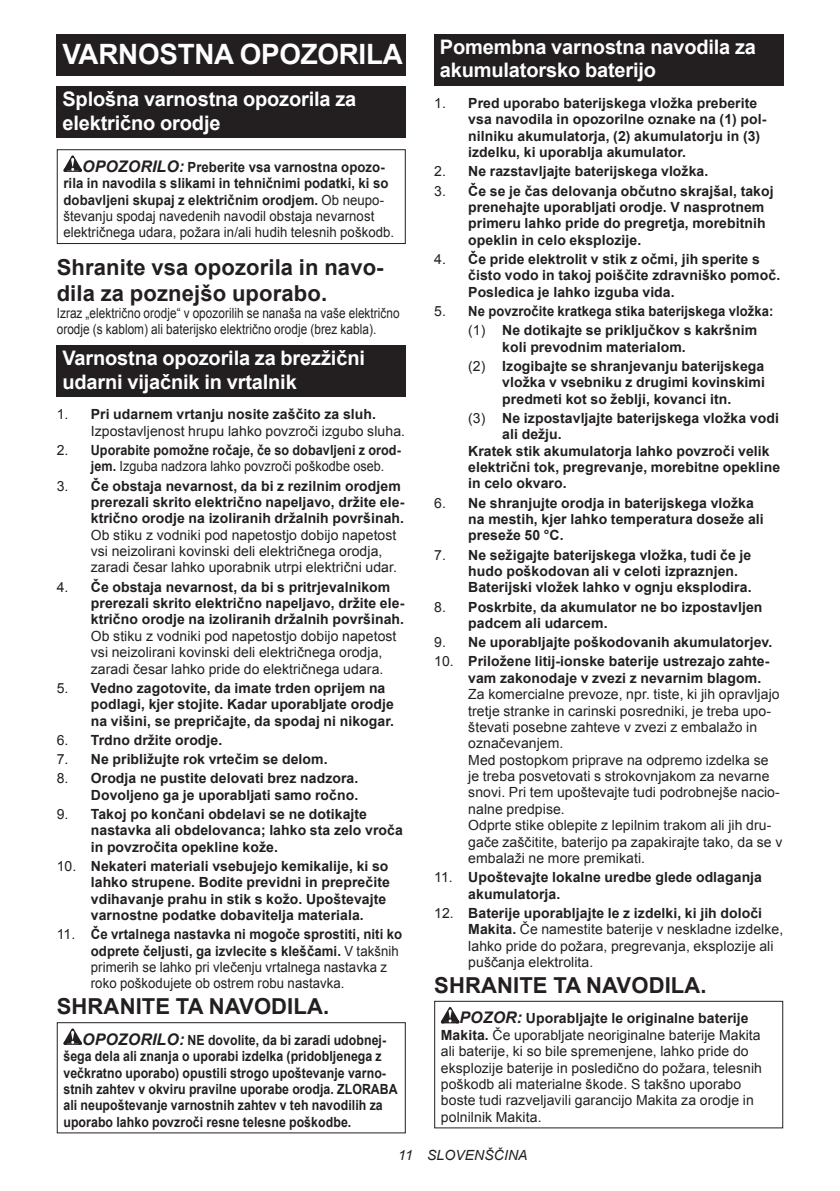
<style>
.page{position:relative;width:840px;height:1191px;background:#fff}
.page>*{position:absolute;margin:0;border:0;box-sizing:border-box;transform-origin:0 0}
.t1{font:700 28px "Arial";letter-spacing:-.01em;color:#fff}
.t2{font:700 22px/25.8px "Arial";letter-spacing:.005em;color:#231f20}
.t3{font:700 20px/23.4px "Arial";letter-spacing:-.01em;color:#fff}
.t4{font:700 14px/16.4px "Arial";letter-spacing:.005em;color:#231f20}
.t5{font:14px/16.4px "Arial";letter-spacing:.005em;color:#231f20}
.t6{font:700 14px/16.4px "Arial";letter-spacing:.005em;color:#231f20;scale:.88 1}
.t7{font:700 14px/16.4px "Arial";letter-spacing:.005em;color:#231f20;scale:.94 1}
.t8{font:14px/16.4px "Arial";letter-spacing:.005em;color:#231f20;scale:.84 1}
.t9{font:700 14px/16.4px "Arial";letter-spacing:.005em;color:#231f20;scale:.9 1}
.t10{font:700 14px/19.2px "Arial";letter-spacing:.005em;color:#231f20;scale:.93 1}
.t11{font:italic 14px "Arial";letter-spacing:.005em;color:#231f20}
.s1{font-style:italic;font-size:16px}
.s2{font-weight:400}
.s3{font-weight:700}
.s4{font-weight:700;font-style:italic;font-size:16px}
</style>
<div class="page">
<div style="left:57px;top:34px;width:348px;height:41px;background:#231f20"></div>
<div style="left:57px;top:86px;width:348px;height:52px;background:#231f20"></div>
<svg style="left:63px;top:155px;width:19px;height:17px"></svg>
<div style="left:57px;top:149px;width:348px;height:95px;border:1px solid #231f20"></div>
<div style="left:57px;top:345px;width:348px;height:52px;background:#231f20"></div>
<svg style="left:63px;top:1028px;width:19px;height:16px"></svg>
<div style="left:57px;top:1022px;width:348px;height:111px;border:1px solid #231f20"></div>
<div style="left:434px;top:34px;width:348px;height:52px;background:#231f20"></div>
<svg style="left:440px;top:1007px;width:19px;height:16px"></svg>
<div style="left:434px;top:1000px;width:348px;height:128px;border:1px solid #231f20"></div>
<h1 class="t1" style="left:62px;top:35px;width:342px">VARNOSTNA OPOZORILA</h1>
<h3 class="t3" style="left:62px;top:88px;width:295px">Splošna varnostna opozorila za električno orodje</h3>
<p class="t7" style="left:63px;top:159px;width:353px;text-indent:19px"><span class="s1">OPOZORILO:</span> Preberite vsa varnostna opozo&shy;rila in navodila s slikami in tehničnimi podatki, ki so dobavljeni skupaj z električnim orodjem. <span class="s2">Ob neupo&shy;števanju spodaj navedenih navodil obstaja nevarnost električnega udara, požara in/ali hudih telesnih poškodb.</span></p>
<h2 class="t2" style="left:57px;top:255px;width:328px">Shranite vsa opozorila in navo&shy;dila za poznejšo uporabo.</h2>
<p class="t8" style="left:57px;top:305px;width:409px">Izraz „električno orodje“ v opozorilih se nanaša na vaše električno orodje (s kablom) ali baterijsko električno orodje (brez kabla).</p>
<h3 class="t3" style="left:62px;top:347px;width:304px">Varnostna opozorila za brezžični udarni vijačnik in vrtalnik</h3>
<p class="t5" style="left:91px;top:406px;width:315px;text-indent:-34px">1. <span class="s3">Pri udarnem vrtanju nosite zaščito za sluh.<br></span>Izpostavljenost hrupu lahko povzroči izgubo sluha.</p>
<p class="t9" style="left:91px;top:442px;width:346px;text-indent:-34px"><span class="s2">2.</span> Uporabite pomožne ročaje, če so dobavljeni z orod&shy;jem. <span class="s2">Izguba nadzora lahko povzroči poškodbe oseb.</span></p>
<p class="t4" style="left:91px;top:478px;width:315px;text-indent:-34px"><span class="s2">3.</span> Če obstaja nevarnost, da bi z rezilnim orodjem prerezali skrito električno napeljavo, držite ele&shy;ktrično orodje na izoliranih držalnih površinah.</p>
<p class="t5" style="left:91px;top:527px;width:307px">Ob stiku z vodniki pod napetostjo dobijo napetost vsi neizolirani kovinski deli električnega orodja, zaradi česar lahko uporabnik utrpi električni udar.</p>
<p class="t4" style="left:91px;top:579px;width:315px;text-indent:-34px"><span class="s2">4.</span> Če obstaja nevarnost, da bi s pritrjevalnikom prerezali skrito električno napeljavo, držite ele&shy;ktrično orodje na izoliranih držalnih površinah.</p>
<p class="t5" style="left:91px;top:628px;width:307px">Ob stiku z vodniki pod napetostjo dobijo napetost vsi neizolirani kovinski deli električnega orodja, zaradi česar lahko pride do električnega udara.</p>
<p class="t4" style="left:91px;top:680px;width:304px;text-indent:-34px"><span class="s2">5.</span> Vedno zagotovite, da imate trden oprijem na podlagi, kjer stojite. Kadar uporabljate orodje na višini, se prepričajte, da spodaj ni nikogar.</p>
<p class="t4" style="left:57px;top:732px;width:167px"><span class="s2">6.</span> Trdno držite orodje.</p>
<p class="t4" style="left:57px;top:751px;width:272px"><span class="s2">7.</span> Ne približujte rok vrtečim se delom.</p>
<p class="t4" style="left:57px;top:770px;width:303px;text-align:right"><span class="s2">8.</span> Orodja ne pustite delovati brez nadzora.<br>Dovoljeno ga je uporabljati samo ročno.</p>
<p class="t4" style="left:91px;top:806px;width:313px;text-indent:-34px"><span class="s2">9.</span> Takoj po končani obdelavi se ne dotikajte nastavka ali obdelovanca; lahko sta zelo vroča in povzročita opekline kože.</p>
<p class="t4" style="left:91px;top:858px;width:300px;text-indent:-34px"><span class="s2">10.</span> Nekateri materiali vsebujejo kemikalije, ki so lahko strupene. Bodite previdni in preprečite vdihavanje prahu in stik s kožo. Upoštevajte varnostne podatke dobavitelja materiala.</p>
<p class="t5" style="left:91px;top:926px;width:313px;text-indent:-34px">11. <span class="s3">Če vrtalnega nastavka ni mogoče sprostiti, niti ko odprete čeljusti, ga izvlecite s kleščami.</span> V takšnih primerih se lahko pri vlečenju vrtalnega nastavka z roko poškodujete ob ostrem robu nastavka.</p>
<h2 class="t2" style="left:57px;top:994px;width:274px">SHRANITE TA NAVODILA.</h2>
<p class="t6" style="left:63px;top:1032px;width:381px;text-indent:19px"><span class="s1">OPOZORILO:</span> NE dovolite, da bi zaradi udobnej&shy;šega dela ali znanja o uporabi izdelka (pridobljenega z večkratno uporabo) opustili strogo upoštevanje varno&shy;stnih zahtev v okviru pravilne uporabe orodja. ZLORABA ali neupoštevanje varnostnih zahtev v teh navodilih za uporabo lahko povzroči resne telesne poškodbe.</p>
<h3 class="t3" style="left:439px;top:36px;width:317px">Pomembna varnostna navodila za akumulatorsko baterijo</h3>
<p class="t4" style="left:468px;top:95px;width:299px;text-indent:-34px"><span class="s2">1.</span> Pred uporabo baterijskega vložka preberite vsa navodila in opozorilne oznake na (1) pol&shy;nilniku akumulatorja, (2) akumulatorju in (3) izdelku, ki uporablja akumulator.</p>
<p class="t4" style="left:434px;top:164px;width:275px"><span class="s2">2.</span> Ne razstavljajte baterijskega vložka.</p>
<p class="t4" style="left:468px;top:183px;width:307px;text-indent:-34px"><span class="s2">3.</span> Če se je čas delovanja občutno skrajšal, takoj prenehajte uporabljati orodje. V nasprotnem primeru lahko pride do pregretja, morebitnih opeklin in celo eksplozije.</p>
<p class="t4" style="left:468px;top:251px;width:313px;text-indent:-34px"><span class="s2">4.</span> Če pride elektrolit v stik z očmi, jih sperite s čisto vodo in takoj poiščite zdravniško pomoč.<br>Posledica je lahko izguba vida.</p>
<p class="t10" style="left:468px;top:302px;width:329px;text-indent:-34px"><span class="s2">5.</span> Ne povzročite kratkega stika baterijskega vložka: <span class="s2">(1)</span> Ne dotikajte se priključkov s kakršnim</p>
<p class="t4" style="left:468px;top:337px;width:297px;line-height:19.2px;text-indent:34px">koli prevodnim materialom.<br><span class="s2">(2)</span> Izogibajte se shranjevanju baterijskega</p>
<p class="t4" style="left:502px;top:374px;width:264px">vložka v vsebniku z drugimi kovinskimi predmeti kot so žeblji, kovanci itn.</p>
<p class="t4" style="left:468px;top:410px;width:312px"><span class="s2">(3)</span> Ne izpostavljajte baterijskega vložka vodi</p>
<p class="t4" style="left:502px;top:426px;width:61px">ali dežju.</p>
<p class="t4" style="left:468px;top:443px;width:303px">Kratek stik akumulatorja lahko povzroči velik</p>
<p class="t4" style="left:468px;top:459px;width:313px">električni tok, pregrevanje, morebitne opekline</p>
<p class="t4" style="left:468px;top:475px;width:100px">in celo okvaro.</p>
<p class="t4" style="left:468px;top:495px;width:297px;text-indent:-34px"><span class="s2">6.</span> Ne shranjujte orodja in baterijskega vložka na mestih, kjer lahko temperatura doseže ali preseže 50 °C.</p>
<p class="t4" style="left:468px;top:547px;width:285px;text-indent:-34px"><span class="s2">7.</span> Ne sežigajte baterijskega vložka, tudi če je hudo poškodovan ali v celoti izpraznjen.<br>Baterijski vložek lahko v ognju eksplodira.</p>
<p class="t4" style="left:468px;top:599px;width:295px;text-indent:-34px"><span class="s2">8.</span> Poskrbite, da akumulator ne bo izpostavljen padcem ali udarcem.</p>
<p class="t4" style="left:434px;top:634px;width:339px"><span class="s2">9.</span> Ne uporabljajte poškodovanih akumulatorjev.</p>
<p class="t4" style="left:468px;top:653px;width:302px;text-indent:-34px"><span class="s2">10.</span> Priložene litij-ionske baterije ustrezajo zahte&shy;vam zakonodaje v zvezi z nevarnim blagom.</p>
<p class="t5" style="left:468px;top:686px;width:315px">Za komercialne prevoze, npr. tiste, ki jih opravljajo tretje stranke in carinski posredniki, je treba upo&shy;števati posebne zahteve v zvezi z embalažo in označevanjem.<br>Med postopkom priprave na odpremo izdelka se je treba posvetovati s strokovnjakom za nevarne snovi. Pri tem upoštevajte tudi podrobnejše nacio&shy;nalne predpise.<br>Odprte stike oblepite z lepilnim trakom ali jih dru&shy;gače zaščitite, baterijo pa zapakirajte tako, da se v embalaži ne more premikati.</p>
<p class="t4" style="left:468px;top:869px;width:295px;text-indent:-34px"><span class="s2">11.</span> Upoštevajte lokalne uredbe glede odlaganja akumulatorja.</p>
<p class="t5" style="left:468px;top:904px;width:316px;text-indent:-34px">12. <span class="s3">Baterije uporabljajte le z izdelki, ki jih določi Makita.</span> Če namestite baterije v neskladne izdelke, lahko pride do požara, pregrevanja, eksplozije ali puščanja elektrolita.</p>
<h2 class="t2" style="left:434px;top:972px;width:274px">SHRANITE TA NAVODILA.</h2>
<p class="t5" style="left:440px;top:1010px;width:322px;text-indent:19px"><span class="s4">POZOR:</span> <span class="s3">Uporabljajte le originalne baterije Makita.</span> Če uporabljate neoriginalne baterije Makita ali baterije, ki so bile spremenjene, lahko pride do eksplozije baterije in posledično do požara, telesnih poškodb ali materialne škode. S takšno uporabo boste tudi razveljavili garancijo Makita za orodje in polnilnik Makita.</p>
<p class="t11" style="left:398px;top:1146px;width:131px">11 SLOVENŠČINA</p>
</div>
